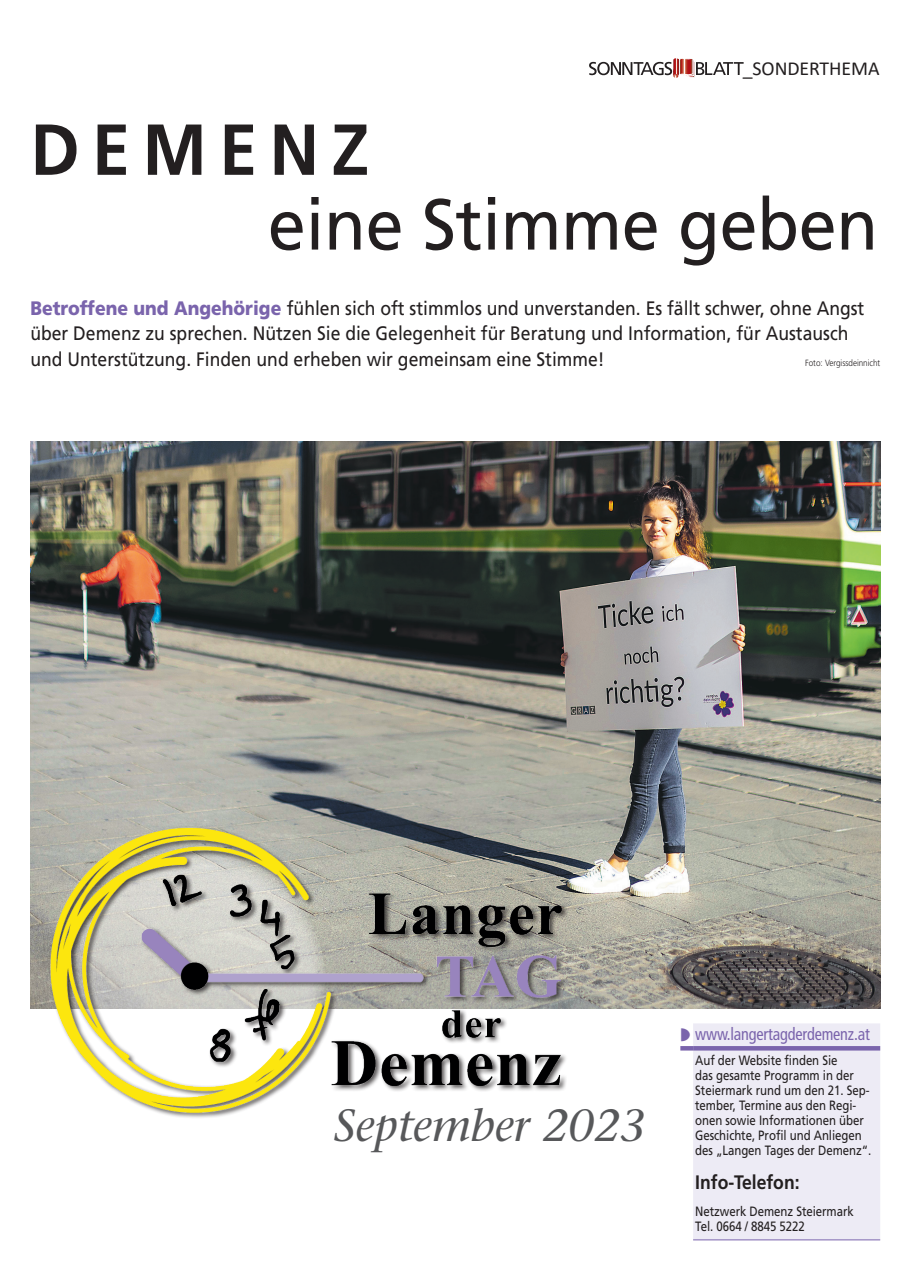
<style>
.page{position:relative;width:910px;height:1276px;background:#fff}
.page>*{position:absolute;margin:0;border:0;box-sizing:border-box;transform-origin:0 0}
.t1{font:72px "Frutiger";letter-spacing:-.005em;color:#231f20;scale:.95 1}
.t2{font:700 72px "Frutiger";letter-spacing:.18em;color:#231f20;scale:.95 1}
.t3{font:italic 45px "Stone Serif";color:#57585a}
.t4{font:19.95px "Calibri";letter-spacing:-.005em;color:#231f20}
.t5{font:19.5px/25.5px "Frutiger";color:#231f20;scale:.9 1}
.t6{font:700 19.5px "Frutiger";color:#231f20;scale:.9 1}
.t7{font:condensed 17.4px "Frutiger";letter-spacing:-.01em;color:#7a64ac;scale:.93 1}
.t8{font:13.5px/15px "Frutiger";letter-spacing:-.005em;color:#231f20;scale:.85 1}
.t9{font:300 9px "Frutiger";letter-spacing:-.005em;color:#231f20;scale:.9 1}
.s1{font-weight:900;color:#7a64ac}
</style>
<div class="page">
<div style="left:693px;top:1023px;width:187px;height:216px;background:#edebf5"></div>
<hr style="left:680px;top:1046px;width:13px;height:4px;background:#7a64ac">
<hr style="left:693px;top:1046px;width:187px;height:4px;background:#7a64ac">
<hr style="left:693px;top:1239px;width:187px;height:1px;background:#7a64ac">
<img style="left:30px;top:441px;width:850px;height:567px">
<img style="left:30px;top:798px;width:593px;height:320px">
<svg style="left:589px;top:58px;width:155px;height:20px"></svg>
<p class="t4" style="left:743px;top:54px;width:138px">_SONDERTHEMA</p>
<h1 class="t2" style="left:30px;top:107px;width:358px">DEMENZ</h1>
<h1 class="t1" style="left:268px;top:182px;width:644px">eine Stimme geben</h1>
<p class="t5" style="left:30px;top:295px;width:928px"><span class="s1">Betroffene und Angehörige</span> fühlen sich oft stimmlos und unverstanden. Es fällt schwer, ohne Angst über Demenz zu sprechen. Nützen Sie die Gelegenheit für Beratung und Information, für Austausch und Unterstützung. Finden und erheben wir gemeinsam eine Stimme!</p>
<p class="t9" style="left:805px;top:358px;width:85px">Foto: Vergissdeinnicht</p>
<h2 class="t3" style="left:334px;top:1099px;width:313px">September 2023</h2>
<p class="t7" style="left:680px;top:1024px;width:205px">◗ www.langertagderdemenz.at</p>
<p class="t8" style="left:695px;top:1052px;width:209px">Auf der Website finden Sie<br>das gesamte Programm in der<br>Steiermark rund um den 21. Sep&shy;tember, Termine aus den Regi&shy;onen sowie Informationen über<br>Geschichte, Profil und Anliegen des „Langen Tages der Demenz“.</p>
<p class="t6" style="left:695px;top:1170px;width:117px">Info-Telefon:</p>
<p class="t8" style="left:695px;top:1204px;width:188px">Netzwerk Demenz Steiermark<br>Tel. 0664 / 8845 5222</p>
</div>
